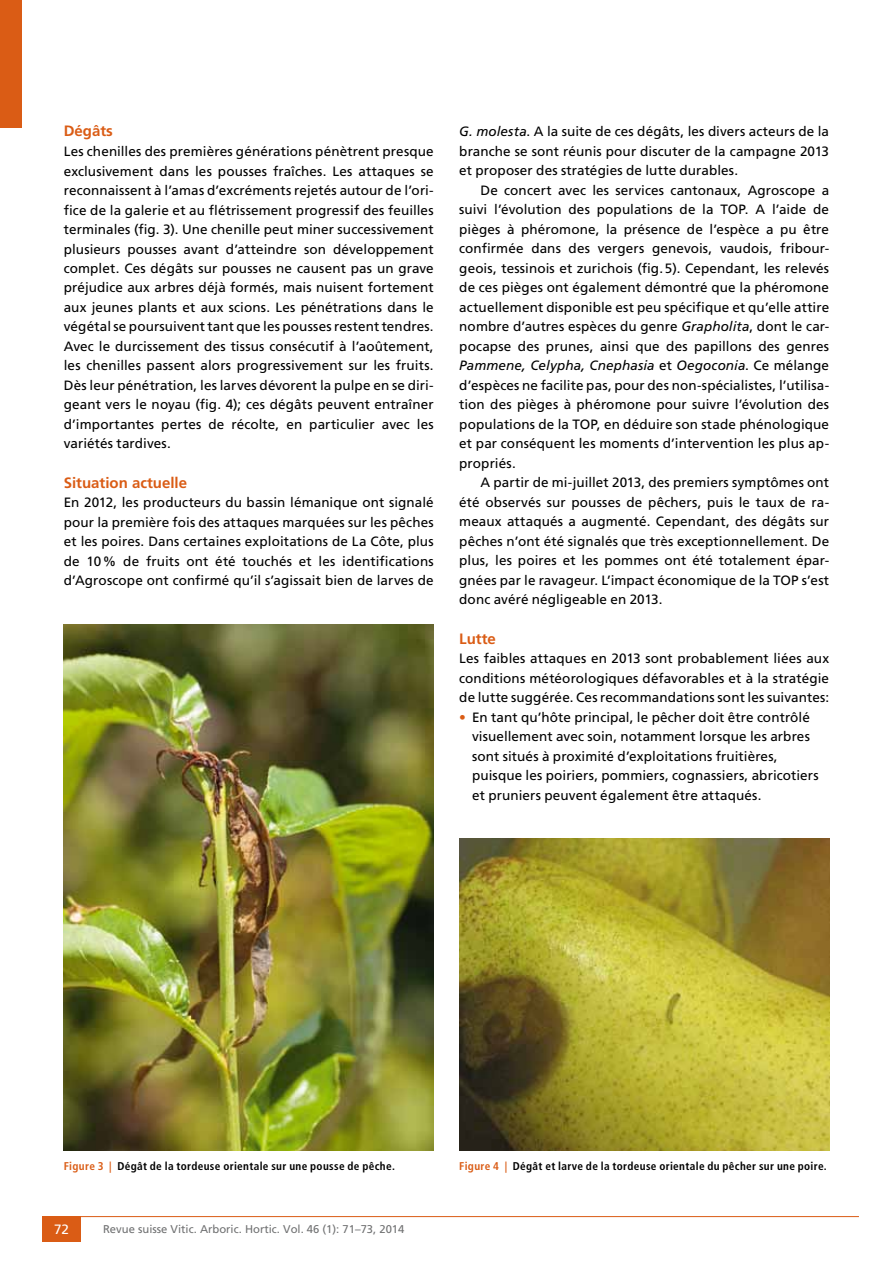
<style>
.page{position:relative;width:893px;height:1263px;background:#fff}
.page>*{position:absolute;margin:0;border:0;box-sizing:border-box;transform-origin:0 0}
.t1{font:700 15px "Frutiger";color:#da5c15}
.t2{font:13.5px/19.5px "Frutiger";letter-spacing:.01em;color:#000;text-align:justify}
.t3{font:13.5px "Frutiger";color:#fff}
.t4{font:700 condensed 11.25px "Frutiger";letter-spacing:.03em;color:#000}
.t5{font:11.25px "Frutiger";color:#707172}
.s1{font-style:italic}
.s2{color:#da5c15}
</style>
<div class="page">
<hr style="left:64px;top:1216px;width:795px;height:1px;background:#da5c15">
<div style="left:43px;top:1216px;width:38px;height:26px;background:#da5c15"></div>
<div style="left:0;top:0;width:21px;height:128px;background:#da5c15"></div>
<img style="left:64px;top:624px;width:370px;height:527px">
<img style="left:459px;top:838px;width:370px;height:313px">
<p class="t1" style="left:64px;top:122px;width:51px">Dégâts</p>
<p class="t2" style="left:64px;top:141px;width:371px">Les chenilles des premières générations pénètrent presque exclusivement dans les pousses fraîches. Les attaques se reconnaissent à l’amas d’excréments rejetés autour de l’ori&shy;fice de la galerie et au flétrissement progressif des feuilles terminales (fig. 3). Une chenille peut miner successivement plusieurs pousses avant d’atteindre son développement complet. Ces dégâts sur pousses ne causent pas un grave préjudice aux arbres déjà formés, mais nuisent fortement aux jeunes plants et aux scions. Les pénétrations dans le végétal se poursuivent tant que les pousses restent tendres.<br>Avec le durcissement des tissus consécutif à l’aoûtement, les chenilles passent alors progressivement sur les fruits.<br>Dès leur pénétration, les larves dévorent la pulpe en se diri&shy;geant vers le noyau (fig. 4); ces dégâts peuvent entraîner d’importantes pertes de récolte, en particulier avec les variétés tardives.</p>
<p class="t1" style="left:64px;top:473px;width:125px">Situation actuelle</p>
<p class="t2" style="left:64px;top:492px;width:371px">En 2012, les producteurs du bassin lémanique ont signalé pour la première fois des attaques marquées sur les pêches et les poires. Dans certaines exploitations de La Côte, plus de 10% de fruits ont été touchés et les identifications d’Agroscope ont confirmé qu’il s’agissait bien de larves de</p>
<p class="t2" style="left:459px;top:122px;width:371px"><span class="s1">G. molesta</span>. A la suite de ces dégâts, les divers acteurs de la branche se sont réunis pour discuter de la campagne 2013 et proposer des stratégies de lutte durables.</p>
<p class="t2" style="left:459px;top:180px;width:371px;text-indent:21px">De concert avec les services cantonaux, Agroscope a suivi l’évolution des populations de la TOP. A l’aide de pièges à phéromone, la présence de l’espèce a pu être confirmée dans des vergers genevois, vaudois, fribour&shy;geois, tessinois et zurichois (fig.5). Cependant, les relevés de ces pièges ont également démontré que la phéromone actuellement disponible est peu spécifique et qu’elle attire nombre d’autres espèces du genre <span class="s1">Grapholita</span>, dont le car&shy;pocapse des prunes, ainsi que des papillons des genres <span class="s1">Pammene, Celypha, Cnephasia</span> et <span class="s1">Oegoconia</span>. Ce mélange d’espèces ne facilite pas, pour des non-spécialistes, l’utilisa&shy;tion des pièges à phéromone pour suivre l’évolution des populations de la TOP, en déduire son stade phénologique et par conséquent les moments d’intervention les plus ap&shy;propriés.</p>
<p class="t2" style="left:459px;top:473px;width:371px;text-indent:21px">A partir de mi-juillet 2013, des premiers symptômes ont été observés sur pousses de pêchers, puis le taux de ra&shy;meaux attaqués a augmenté. Cependant, des dégâts sur pêches n’ont été signalés que très exceptionnellement. De plus, les poires et les pommes ont été totalement épar&shy;gnées par le ravageur. L’impact économique de la TOP s’est donc avéré négligeable en 2013.</p>
<p class="t1" style="left:459px;top:629px;width:38px">Lutte</p>
<p class="t2" style="left:459px;top:648px;width:371px">Les faibles attaques en 2013 sont probablement liées aux conditions météorologiques défavorables et à la stratégie de lutte suggérée. Ces recommandations sont les suivantes:</p>
<p class="t2" style="left:472px;top:707px;width:348px;text-align:left;text-indent:-13px"><span class="s2">•</span> En tant qu’hôte principal, le pêcher doit être contrôlé visuellement avec soin, notamment lorsque les arbres sont situés à proximité d’exploitations fruitières, puisque les poiriers, pommiers, cognassiers, abricotiers et pruniers peuvent également être attaqués.</p>
<p class="t4" style="left:64px;top:1159px;width:333px"><span class="s2">Figure 3 |</span> Dégât de la tordeuse orientale sur une pousse de pêche.</p>
<p class="t4" style="left:459px;top:1159px;width:369px"><span class="s2">Figure 4 |</span> Dégât et larve de la tordeuse orientale du pêcher sur une poire.</p>
<p class="t3" style="left:54px;top:1222px;width:17px">72</p>
<p class="t5" style="left:103px;top:1223px;width:303px">Revue suisse Vitic. Arboric. Hortic. Vol. 46 (1): 71–73, 2014</p>
</div>
